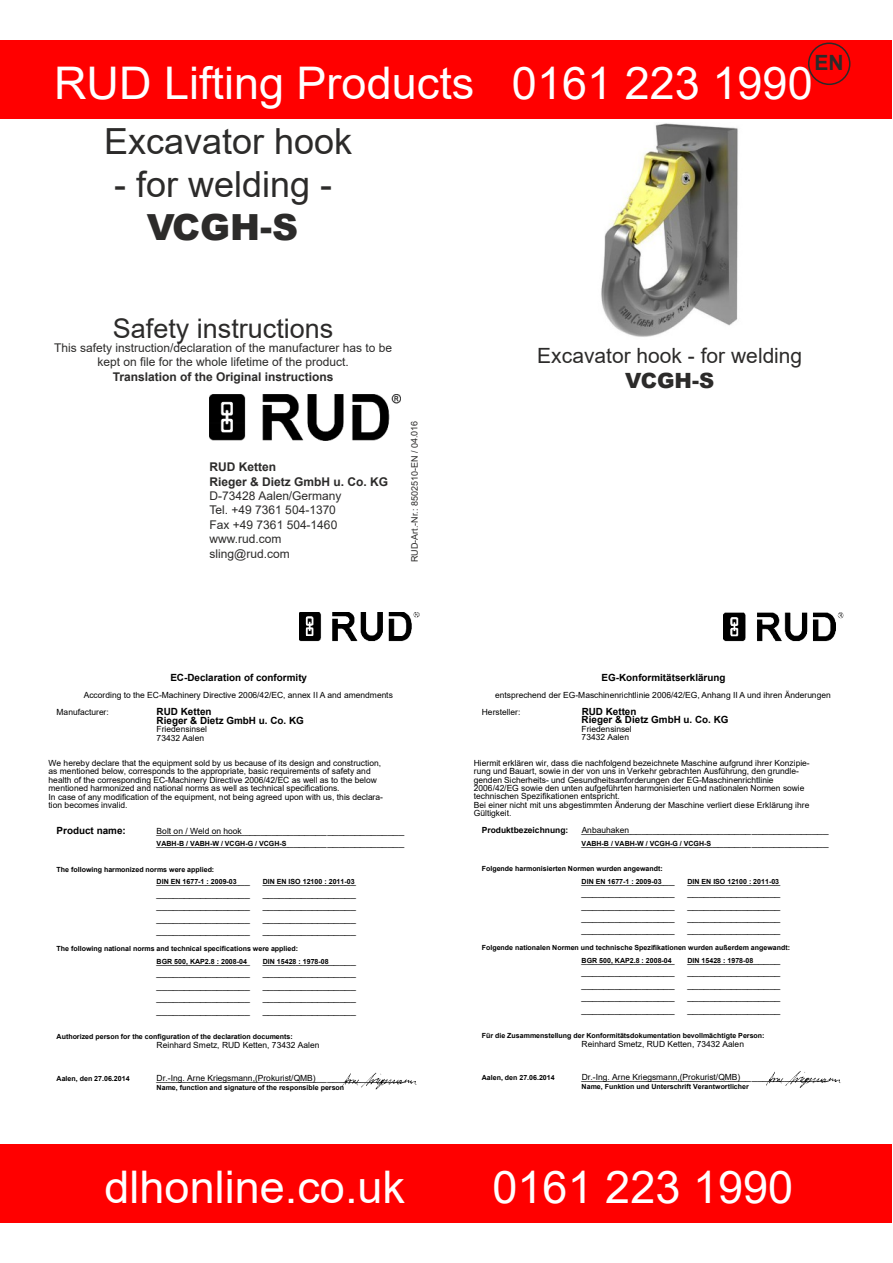
<style>
.page{position:relative;width:893px;height:1263px;background:#fff}
.page>*{position:absolute;margin:0;border:0;box-sizing:border-box;transform-origin:0 0}
.t1{font:45px "Arial";color:#fff}
.t2{font:36px "Arial";color:#2c2b2a}
.t3{font:900 36px "Arial";color:#2c2b2a}
.t4{font:27px "Arial";color:#2c2b2a}
.t5{font:21px "Arial";color:#2c2b2a}
.t6{font:900 21px "Arial";color:#2c2b2a}
.t7{font:700 21px "Arial";color:#2c2b2a}
.t8{font:12px/14.4px "Arial";color:#2c2b2a}
.t9{font:700 12px/14.4px "Arial";color:#2c2b2a}
.t10{font:9.9px "Arial";color:#000}
.t11{font:700 9.9px/8.4px "Arial";color:#000}
.t12{font:9px "Arial";color:#2c2b2a}
.t13{font:8.4px/8.4px "Arial";color:#000}
.t14{font:700 8.4px "Arial";color:#000}
.t15{font:700 7.05px/12.5px "Arial";color:#000}
</style>
<div class="page">
<div style="left:1px;top:1145px;width:891px;height:78px;background:#f00"></div>
<div style="left:1px;top:40px;width:891px;height:78px;background:#f00"></div>
<img style="left:601px;top:123px;width:137px;height:214px">
<div style="left:808px;top:43px;width:42px;height:42px;border:2px solid #2c2b2a;border-radius:50%"></div>
<img style="left:210px;top:395px;width:190px;height:45px">
<img style="left:341px;top:1072px;width:76px;height:18px">
<img style="left:299px;top:613px;width:120px;height:28px">
<img style="left:766px;top:1071px;width:75px;height:17px">
<img style="left:724px;top:612px;width:120px;height:30px">
<h3 class="t7" style="left:815px;top:55px;width:31px">EN</h3>
<h1 class="t1" style="left:54px;top:66px;width:760px">RUD Lifting Products 0161 223 1990</h1>
<h2 class="t2" style="left:104px;top:128px;width:250px">Excavator hook</h2>
<h2 class="t2" style="left:114px;top:171px;width:220px">- for welding -</h2>
<h2 class="t3" style="left:147px;top:215px;width:153px">VCGH-S</h2>
<h3 class="t4" style="left:113px;top:318px;width:222px">Safety instructions</h3>
<h3 class="t8" style="left:54px;top:342px;width:340px;text-align:center">This safety instruction/declaration of the manufacturer has to be kept on file for the whole lifetime of the product.</h3>
<h3 class="t9" style="left:113px;top:371px;width:222px">Translation of the Original instructions</h3>
<h3 class="t9" style="left:210px;top:461px;width:180px">RUD Ketten<br>Rieger &amp; Dietz GmbH u. Co. KG</h3>
<h3 class="t8" style="left:210px;top:490px;width:134px">D-73428 Aalen/Germany<br>Tel. +49 7361 504-1370<br>Fax +49 7361 504-1460 www.rud.com sling@rud.com</h3>
<p class="t12" style="left:411px;top:562px;width:143px;rotate:-90deg">RUD-Art.-Nr.: 8502510-EN / 04.016</p>
<p class="t11" style="left:170px;top:674px;width:138px">EC-Declaration of conformity</p>
<p class="t13" style="left:57px;top:687px;width:338px;line-height:17px;text-indent:27px">According to the EC-Machinery Directive 2006/42/EC, annex II A and amendments<br>Manufacturer:</p>
<p class="t11" style="left:157px;top:708px;width:149px">RUD Ketten<br>Rieger &amp; Dietz GmbH u. Co. KG</p>
<p class="t13" style="left:157px;top:726px;width:52px">Friedensinsel<br>73432 Aalen</p>
<p class="t13" style="left:49px;top:759px;width:336px">We hereby declare that the equipment sold by us because of its design and construction, as mentioned below, corresponds to the appropriate, basic requirements of safety and health of the corresponding EC-Machinery Directive 2006/42/EC as well as to the below mentioned harmonized and national norms as well as technical specifications.<br>In case of any modification of the equipment, not being agreed upon with us, this declara&shy;tion becomes invalid.</p>
<p class="t11" style="left:57px;top:827px;width:71px">Product name:</p>
<p class="t13" style="left:157px;top:827px;width:87px">Bolt on / Weld on hook</p>
<p class="t10" style="left:157px;top:826px;width:249px">_____________________________________________</p>
<p class="t15" style="left:157px;top:838px;width:131px">VABH-B / VABH-W / VCGH-G / VCGH-S</p>
<p class="t10" style="left:157px;top:839px;width:249px">_____________________________________________</p>
<p class="t15" style="left:157px;top:864px;width:82px;text-indent:-100px">The following harmonized norms were applied:<br>DIN EN 1677-1 : 2009-03</p>
<p class="t15" style="left:263px;top:876px;width:93px">DIN EN ISO 12100 : 2011-03</p>
<p class="t10" style="left:157px;top:877px;width:95px">_________________</p>
<p class="t10" style="left:263px;top:877px;width:95px">_________________</p>
<p class="t10" style="left:157px;top:889px;width:95px">_________________</p>
<p class="t10" style="left:263px;top:889px;width:95px">_________________</p>
<p class="t10" style="left:157px;top:902px;width:95px">_________________</p>
<p class="t10" style="left:263px;top:902px;width:95px">_________________</p>
<p class="t10" style="left:157px;top:914px;width:95px">_________________</p>
<p class="t10" style="left:263px;top:914px;width:95px">_________________</p>
<p class="t10" style="left:157px;top:927px;width:95px">_________________</p>
<p class="t10" style="left:263px;top:927px;width:95px">_________________</p>
<p class="t15" style="left:157px;top:943px;width:143px;text-indent:-100px">The following national norms and technical specifications were applied:<br>BGR 500, KAP2.8 : 2008-04</p>
<p class="t15" style="left:263px;top:955px;width:68px">DIN 15428 : 1978-08</p>
<p class="t10" style="left:157px;top:956px;width:95px">_________________</p>
<p class="t10" style="left:263px;top:956px;width:95px">_________________</p>
<p class="t10" style="left:157px;top:969px;width:95px">_________________</p>
<p class="t10" style="left:263px;top:969px;width:95px">_________________</p>
<p class="t10" style="left:157px;top:981px;width:95px">_________________</p>
<p class="t10" style="left:263px;top:981px;width:95px">_________________</p>
<p class="t10" style="left:157px;top:994px;width:95px">_________________</p>
<p class="t10" style="left:263px;top:994px;width:95px">_________________</p>
<p class="t10" style="left:157px;top:1006px;width:95px">_________________</p>
<p class="t10" style="left:263px;top:1006px;width:95px">_________________</p>
<p class="t15" style="left:57px;top:1031px;width:238px">Authorized person for the configuration of the declaration documents:</p>
<p class="t13" style="left:157px;top:1041px;width:164px">Reinhard Smetz, RUD Ketten, 73432 Aalen</p>
<p class="t15" style="left:57px;top:1073px;width:75px">Aalen, den 27.06.2014</p>
<p class="t13" style="left:157px;top:1075px;width:161px">Dr.-Ing. Arne Kriegsmann,(Prokurist/QMB)</p>
<p class="t10" style="left:157px;top:1074px;width:249px">_____________________________________________</p>
<p class="t15" style="left:157px;top:1082px;width:189px">Name, function and signature of the responsible person</p>
<h3 class="t5" style="left:537px;top:347px;width:266px">Excavator hook - for welding</h3>
<h3 class="t6" style="left:625px;top:373px;width:91px">VCGH-S</h3>
<p class="t11" style="left:602px;top:674px;width:125px">EG-Konformitätserklärung</p>
<p class="t13" style="left:482px;top:687px;width:350px;line-height:17px;text-indent:13px">entsprechend der EG-Maschinenrichtlinie 2006/42/EG, Anhang II A und ihren Änderungen<br>Hersteller:</p>
<p class="t11" style="left:582px;top:708px;width:148px">RUD Ketten<br>Rieger &amp; Dietz GmbH u. Co. KG</p>
<p class="t13" style="left:582px;top:725px;width:52px">Friedensinsel<br>73432 Aalen</p>
<p class="t13" style="left:474px;top:759px;width:337px">Hiermit erklären wir, dass die nachfolgend bezeichnete Maschine aufgrund ihrer Konzipie&shy;rung und Bauart, sowie in der von uns in Verkehr gebrachten Ausführung, den grundle&shy;genden Sicherheits- und Gesundheitsanforderungen der EG-Maschinenrichtlinie 2006/42/EG sowie den unten aufgeführten harmonisierten und nationalen Normen sowie technischen Spezifikationen entspricht.<br>Bei einer nicht mit uns abgestimmten Änderung der Maschine verliert diese Erklärung ihre Gültigkeit.</p>
<p class="t14" style="left:482px;top:827px;width:88px">Produktbezeichnung:</p>
<p class="t10" style="left:582px;top:826px;width:248px">_____________________________________________</p>
<p class="t13" style="left:582px;top:827px;width:49px">Anbauhaken</p>
<p class="t15" style="left:582px;top:838px;width:131px">VABH-B / VABH-W / VCGH-G / VCGH-S</p>
<p class="t10" style="left:582px;top:838px;width:248px">_____________________________________________</p>
<p class="t15" style="left:482px;top:863px;width:182px;text-align:right">Folgende harmonisierten Normen wurden angewandt:<br>DIN EN 1677-1 : 2009-03</p>
<p class="t15" style="left:687px;top:875px;width:93px">DIN EN ISO 12100 : 2011-03</p>
<p class="t10" style="left:582px;top:876px;width:94px">_________________</p>
<p class="t10" style="left:687px;top:876px;width:94px">_________________</p>
<p class="t10" style="left:582px;top:889px;width:94px">_________________</p>
<p class="t10" style="left:687px;top:889px;width:94px">_________________</p>
<p class="t10" style="left:582px;top:901px;width:94px">_________________</p>
<p class="t10" style="left:687px;top:901px;width:94px">_________________</p>
<p class="t10" style="left:582px;top:914px;width:94px">_________________</p>
<p class="t10" style="left:687px;top:914px;width:94px">_________________</p>
<p class="t10" style="left:582px;top:926px;width:94px">_________________</p>
<p class="t10" style="left:687px;top:926px;width:94px">_________________</p>
<p class="t15" style="left:582px;top:942px;width:210px;text-indent:-100px">Folgende nationalen Normen und technische Spezifikationen wurden außerdem angewandt:<br>BGR 500, KAP2.8 : 2008-04</p>
<p class="t15" style="left:687px;top:955px;width:67px">DIN 15428 : 1978-08</p>
<p class="t10" style="left:582px;top:956px;width:94px">_________________</p>
<p class="t10" style="left:687px;top:956px;width:94px">_________________</p>
<p class="t10" style="left:582px;top:968px;width:94px">_________________</p>
<p class="t10" style="left:687px;top:968px;width:94px">_________________</p>
<p class="t10" style="left:582px;top:980px;width:94px">_________________</p>
<p class="t10" style="left:687px;top:980px;width:94px">_________________</p>
<p class="t10" style="left:582px;top:993px;width:94px">_________________</p>
<p class="t10" style="left:687px;top:993px;width:94px">_________________</p>
<p class="t10" style="left:582px;top:1005px;width:94px">_________________</p>
<p class="t10" style="left:687px;top:1005px;width:94px">_________________</p>
<p class="t15" style="left:482px;top:1030px;width:284px">Für die Zusammenstellung der Konformitätsdokumentation bevollmächtigte Person:</p>
<p class="t13" style="left:582px;top:1040px;width:164px">Reinhard Smetz, RUD Ketten, 73432 Aalen</p>
<p class="t15" style="left:482px;top:1072px;width:74px">Aalen, den 27.06.2014</p>
<p class="t13" style="left:582px;top:1074px;width:160px">Dr.-Ing. Arne Kriegsmann,(Prokurist/QMB)</p>
<p class="t10" style="left:582px;top:1073px;width:248px">_____________________________________________</p>
<p class="t15" style="left:582px;top:1081px;width:169px">Name, Funktion und Unterschrift Verantwortlicher</p>
<h1 class="t1" style="left:105px;top:1170px;width:302px">dlhonline.co.uk</h1>
<h1 class="t1" style="left:492px;top:1170px;width:302px">0161 223 1990</h1>
</div>
